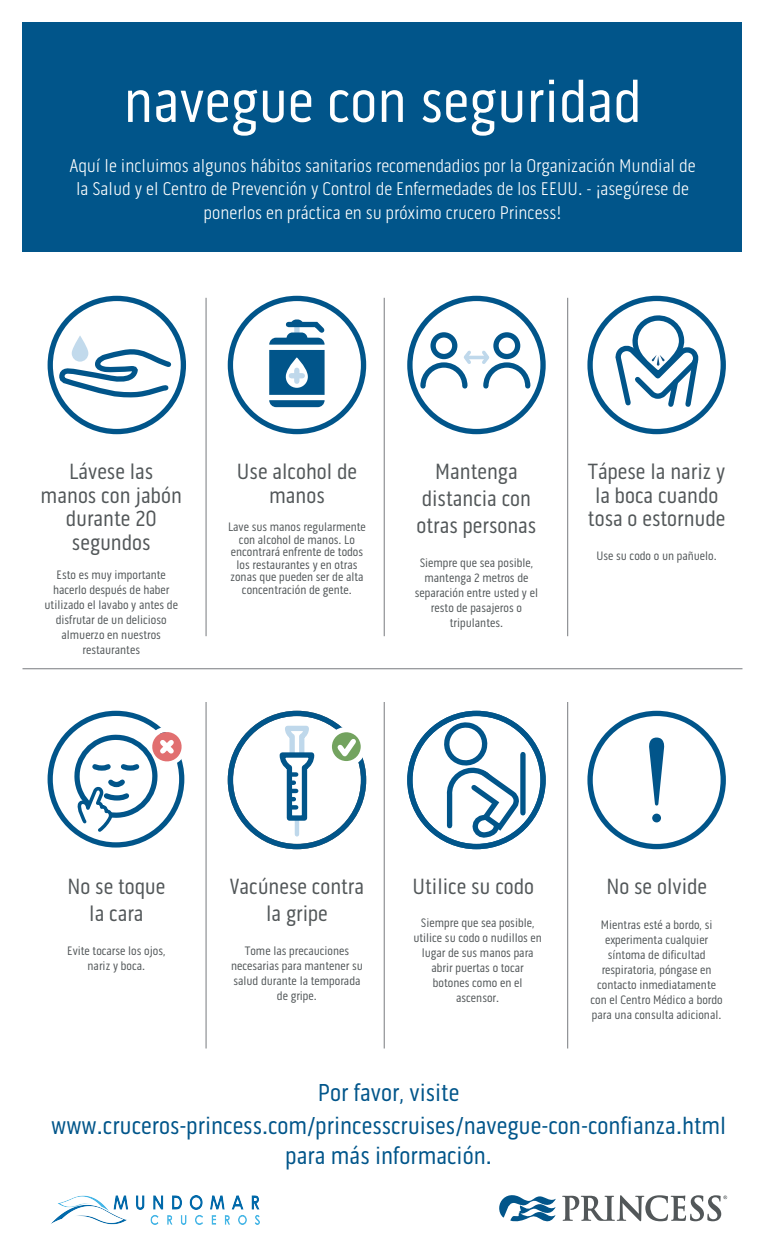
<style>
.page{position:relative;width:765px;height:1260px;background:#fff}
.page>*{position:absolute;margin:0;border:0;box-sizing:border-box;transform-origin:0 0}
.t1{font:61.25px "Pill Gothic 300 mg";color:#fff}
.t2{font:25px/33.8px "Pill Gothic 300 mg";color:#01558a;text-align:center}
.t3{font:22.5px/23.8px "Pill Gothic 300 mg";color:#525759;text-align:center}
.t4{font:300 18.75px/23.5px "Pill Gothic 300 mg";color:#fff;text-align:center}
.t5{font:12.5px/15px "Pill Gothic 300 mg";color:#525759;text-align:center}
</style>
<div class="page">
<div style="left:22px;top:22px;width:720px;height:230px;background:#01558a"></div>
<div style="left:48px;top:296px;width:138px;height:138px;border:5px solid #01558a;border-radius:50%"></div>
<svg style="left:60px;top:335px;width:115px;height:66px"></svg>
<div style="left:228px;top:296px;width:138px;height:138px;border:5px solid #01558a;border-radius:50%"></div>
<svg style="left:283px;top:319px;width:42px;height:19px"></svg>
<div style="left:269px;top:338px;width:56px;height:69px;background:#01558a;border-radius:7px"></div>
<div style="left:266px;top:395px;width:62px;height:5px;background:#fff"></div>
<div style="left:266px;top:345px;width:62px;height:5px;background:#fff"></div>
<svg style="left:286px;top:357px;width:22px;height:31px"></svg>
<div style="left:294px;top:370px;width:5px;height:11px;background:#bfd8eb"></div>
<div style="left:291px;top:373px;width:11px;height:5px;background:#bfd8eb"></div>
<div style="left:407px;top:296px;width:139px;height:138px;border:5px solid #01558a;border-radius:50%"></div>
<div style="left:493px;top:332px;width:27px;height:27px;border:5px solid #01558a;border-radius:50%"></div>
<div style="left:430px;top:332px;width:27px;height:27px;border:5px solid #01558a;border-radius:50%"></div>
<svg style="left:420px;top:347px;width:111px;height:42px"></svg>
<div style="left:48px;top:711px;width:136px;height:137px;border:5px solid #01558a;border-radius:50%"></div>
<div style="left:147px;top:727px;width:39px;height:39px;border:5px solid #fff;border-radius:50%"></div>
<svg style="left:70px;top:731px;width:113px;height:104px"></svg>
<div style="left:228px;top:711px;width:138px;height:138px;border:5px solid #01558a;border-radius:50%"></div>
<svg style="left:329px;top:730px;width:34px;height:34px"></svg>
<div style="left:327px;top:727px;width:39px;height:39px;border:5px solid #fff;border-radius:50%"></div>
<svg style="left:333px;top:734px;width:28px;height:29px"></svg>
<hr style="left:295px;top:818px;width:4px;height:16px;background:#bfd8eb">
<svg style="left:279px;top:725px;width:36px;height:98px"></svg>
<div style="left:407px;top:711px;width:139px;height:138px;border:5px solid #01558a;border-radius:50%"></div>
<svg style="left:444px;top:722px;width:79px;height:118px"></svg>
<div style="left:520px;top:755px;width:6px;height:58px;background:#01558a"></div>
<div style="left:587px;top:711px;width:139px;height:138px;border:5px solid #01558a;border-radius:50%"></div>
<div style="left:652px;top:814px;width:9px;height:8px;background:#01558a;border-radius:50%"></div>
<svg style="left:649px;top:738px;width:16px;height:68px"></svg>
<svg style="left:499px;top:1195px;width:57px;height:26px"></svg>
<svg style="left:562px;top:1195px;width:165px;height:26px"></svg>
<hr style="left:22px;top:668px;width:720px;height:1px;background:#939598">
<hr style="left:205px;top:298px;width:2px;height:338px;background:#939598">
<hr style="left:205px;top:702px;width:2px;height:347px;background:#939598">
<hr style="left:384px;top:298px;width:1px;height:338px;background:#939598">
<hr style="left:567px;top:298px;width:1px;height:338px;background:#939598">
<hr style="left:384px;top:702px;width:1px;height:347px;background:#939598">
<hr style="left:567px;top:702px;width:1px;height:347px;background:#939598">
<div style="left:587px;top:296px;width:139px;height:138px;border:5px solid #01558a;border-radius:50%"></div>
<svg style="left:613px;top:312px;width:91px;height:99px"></svg>
<img style="left:51px;top:1195px;width:209px;height:30px">
<p class="t1" style="left:124px;top:65px;width:519px">navegue con seguridad</p>
<p class="t4" style="left:69px;top:154px;width:628px">Aquí le incluimos algunos hábitos sanitarios recomendadios por la Organización Mundial de la Salud y el Centro de Prevención y Control de Enfermedades de los EEUU. - ¡asegúrese de ponerlos en práctica en su próximo crucero Princess!</p>
<p class="t3" style="left:41px;top:459px;width:143px">Lávese las manos con jabón durante 20 segundos</p>
<p class="t5" style="left:45px;top:567px;width:135px">Esto es muy importante hacerlo después de haber utilizado el lavabo y antes de disfrutar de un delicioso almuerzo en nuestros restaurantes</p>
<p class="t3" style="left:237px;top:459px;width:122px">Use alcohol de manos</p>
<p class="t5" style="left:228px;top:521px;width:139px;line-height:12.5px">Lave sus manos regularmente con alcohol de manos. Lo encontrará enfrente de todos los restaurantes y en otras zonas que pueden ser de alta concentración de gente.</p>
<p class="t3" style="left:417px;top:458px;width:121px;line-height:27px">Mantenga distancia con otras personas</p>
<p class="t5" style="left:415px;top:555px;width:125px">Siempre que sea posible, mantenga 2 metros de separación entre usted y el resto de pasajeros o tripulantes.</p>
<p class="t3" style="left:588px;top:459px;width:139px">Tápese la nariz y la boca cuando tosa o estornude</p>
<p class="t5" style="left:596px;top:549px;width:122px">Use su codo o un pañuelo.</p>
<p class="t3" style="left:67px;top:873px;width:100px;line-height:27px">No se toque la cara</p>
<p class="t5" style="left:67px;top:943px;width:100px">Evite tocarse los ojos, nariz y boca.</p>
<p class="t3" style="left:230px;top:873px;width:136px;line-height:27px">Vacúnese contra la gripe</p>
<p class="t5" style="left:231px;top:943px;width:133px">Tome las precauciones necesarias para mantener su salud durante la temporada de gripe.</p>
<p class="t3" style="left:413px;top:874px;width:123px">Utilice su codo</p>
<p class="t5" style="left:413px;top:915px;width:130px">Siempre que sea posible, utilice su codo o nudillos en lugar de sus manos para abrir puertas o tocar botones como en el ascensor.</p>
<p class="t3" style="left:606px;top:874px;width:102px">No se olvide</p>
<p class="t5" style="left:591px;top:917px;width:134px">Mientras esté a bordo, si experimenta cualquier síntoma de dificultad respiratoria, póngase en contacto inmediatamente con el Centro Médico a bordo para una consulta adicional.</p>
<p class="t2" style="left:51px;top:1075px;width:677px">Por favor, visite www.cruceros-princess.com/princesscruises/navegue-con-confianza.html</p>
<p class="t2" style="left:286px;top:1139px;width:208px">para más información.</p>
</div>
